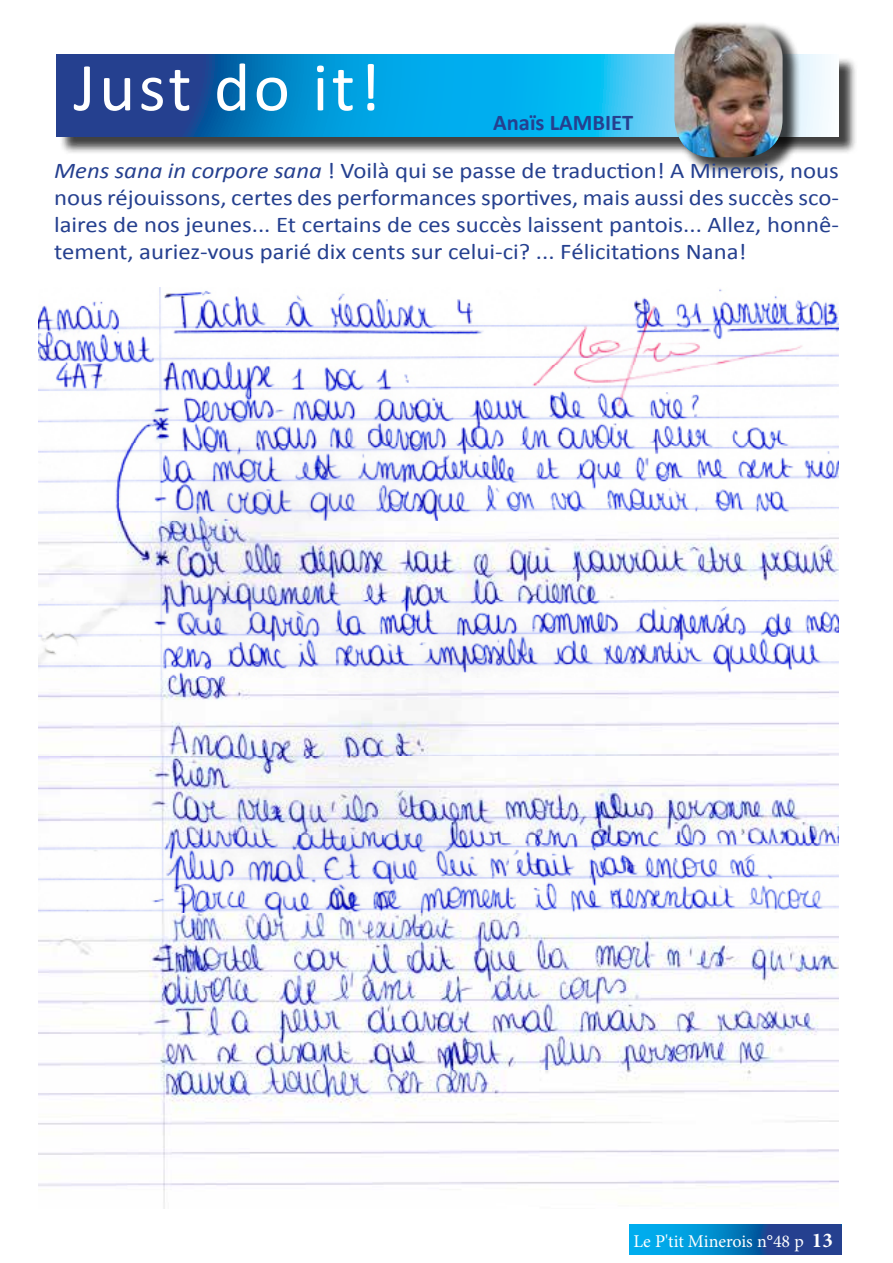
<style>
.page{position:relative;width:893px;height:1263px;background:#fff}
.page>*{position:absolute;margin:0;border:0;box-sizing:border-box;transform-origin:0 0}
.t1{font:69px "Calibri";letter-spacing:.05em;color:#fff}
.t2{font:22.5px/27px "Calibri";color:#25408f;scale:1.1 1}
.t3{font:18px "Minion Pro";letter-spacing:-.005em;color:#fff}
.s1{font-weight:700}
.s2{font-style:italic}
.s3{font-weight:700;font-size:21px}
</style>
<div class="page">
<svg style="left:629px;top:1225px;width:213px;height:29px;background:#0d72b9"></svg>
<div style="left:59px;top:56px;width:799px;height:99px;background:#000;opacity:.75"></div>
<svg style="left:57px;top:54px;width:782px;height:82px;background:#1f93d0"></svg>
<div style="left:677px;top:24px;width:124px;height:152px;background:#000;opacity:.75"></div>
<img style="left:674px;top:22px;width:109px;height:135px">
<img style="left:38px;top:287px;width:801px;height:922px">
<h1 class="t1" style="left:74px;top:44px;width:309px">Just do it!</h1>
<p class="t2" style="left:54px;top:98px;width:715px;line-height:48.6px;text-indent:439px"><span class="s1">Anaïs LAMBIET<br></span><span class="s2">Mens sana in corpore sana</span> ! Voilà qui se passe de traduction! A Minerois, nous</p>
<p class="t2" style="left:54px;top:185px;width:715px;text-align:justify">nous réjouissons, certes des performances sportives, mais aussi des succès sco&shy;laires de nos jeunes... Et certains de ces succès laissent pantois... Allez, honnê&shy;tement, auriez-vous parié dix cents sur celui-ci? ... Félicitations Nana!</p>
<p class="t3" style="left:633px;top:1229px;width:201px">Le P'tit Minerois n°48 p <span class="s3">13</span></p>
</div>
